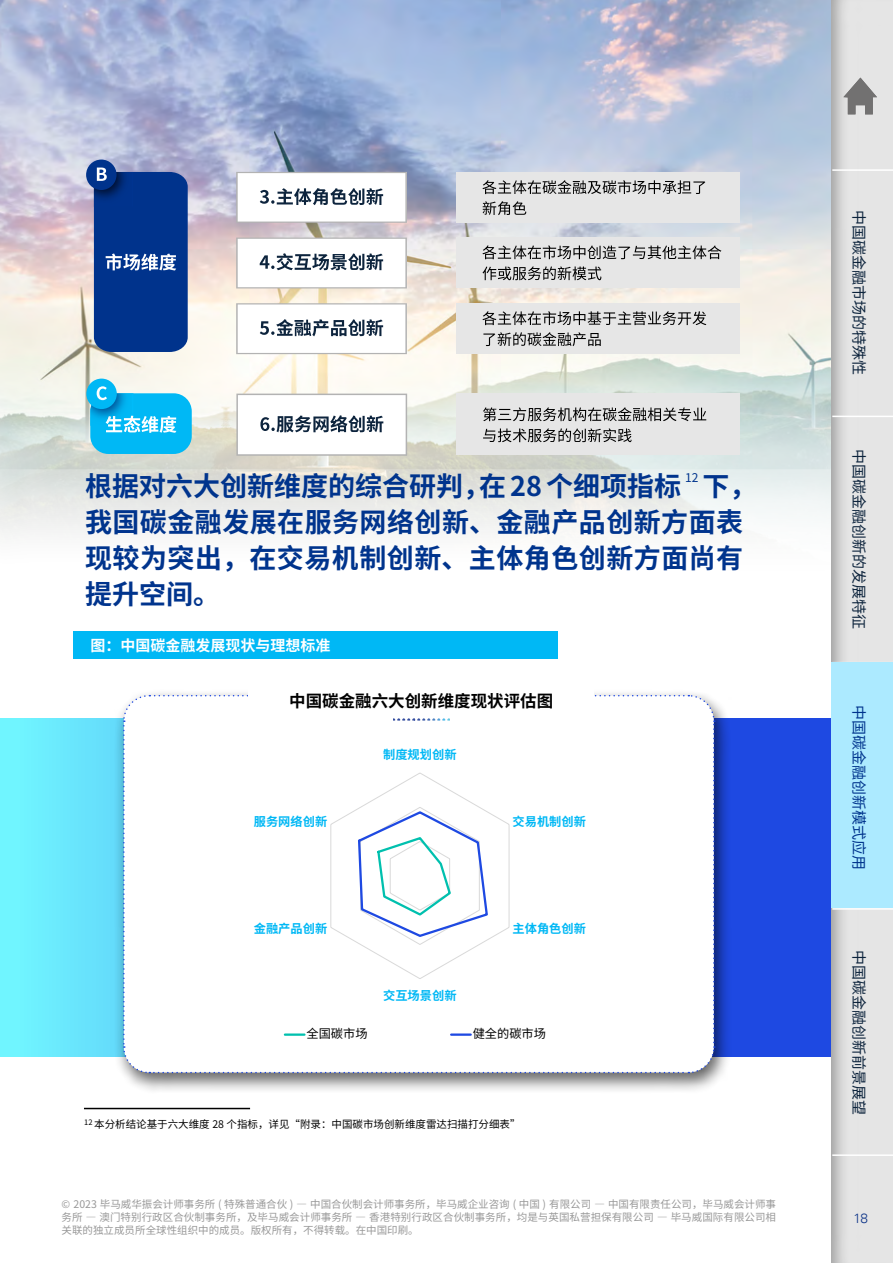
<style>
.page{position:relative;width:893px;height:1263px;background:#fff}
.page>*{position:absolute;margin:0;border:0;box-sizing:border-box;transform-origin:0 0}
.t1{font:700 27px/36px "Noto Sans CJ Ksc";letter-spacing:.015em;color:#00348d}
.t2{font:700 16.5px "Noto Sans CJ Ksc";color:#000}
.t3{font:15px "Noto Sans CJ Ksc";color:#0c233c}
.t4{font:700 15px "Noto Sans CJ Ksc";color:#fff}
.t5{font:15px "Noto Sans CJ Ksc";color:#00348d}
.t6{font:300 13.5px "Univers 45";color:#0c3388}
.t7{font:700 12.15px "Noto Sans CJ Ksc";color:#00b8f5}
.t8{font:12.15px "Noto Sans CJ Ksc";color:#000}
.t9{font:12px "Noto Sans CJ Ksc";color:#00348d}
.t10{font:10.5px/12.6px "Noto Sans CJ Ksc";color:#989898;text-align:justify}
.t11{font:10.5px "Noto Sans CJ Ksc";color:#000}
</style>
<div class="page">
<svg style="left:0;top:718px;width:818px;height:338px;background:#4ca9f2"></svg>
<div style="left:114px;top:690px;width:618px;height:404px;background:#000;opacity:.6"></div>
<img style="left:0;top:0;width:818px;height:535px">
<hr style="left:84px;top:1108px;width:166px;height:1px;background:#000">
<div style="left:73px;top:631px;width:485px;height:28px;background:#00b8f5"></div>
<div style="left:249px;top:684px;width:345px;height:34px;background:#fff"></div>
<svg style="left:122px;top:694px;width:593px;height:380px"></svg>
<div style="left:86px;top:160px;width:31px;height:30px;background:#00338c;border-radius:50%"></div>
<svg style="left:94px;top:168px;width:94px;height:184px;background:#0e3d91"></svg>
<svg style="left:236px;top:172px;width:171px;height:51px"></svg>
<svg style="left:236px;top:238px;width:171px;height:50px"></svg>
<svg style="left:236px;top:303px;width:171px;height:51px"></svg>
<div style="left:456px;top:172px;width:284px;height:50px;background:#e6e6e6"></div>
<svg style="left:482px;top:180px;width:223px;height:14px"></svg>
<svg style="left:483px;top:201px;width:43px;height:14px"></svg>
<div style="left:456px;top:238px;width:284px;height:50px;background:#e6e6e6"></div>
<svg style="left:482px;top:245px;width:239px;height:14px"></svg>
<svg style="left:483px;top:266px;width:118px;height:14px"></svg>
<div style="left:456px;top:303px;width:284px;height:51px;background:#e6e6e6"></div>
<svg style="left:482px;top:311px;width:224px;height:14px"></svg>
<svg style="left:483px;top:332px;width:118px;height:14px"></svg>
<div style="left:90px;top:393px;width:102px;height:61px;background:#00b8f5;border-radius:18px"></div>
<img style="left:90px;top:393px;width:43px;height:33px">
<svg style="left:106px;top:416px;width:70px;height:17px"></svg>
<div style="left:86px;top:379px;width:31px;height:30px;background:#00b8f5;border-radius:50%"></div>
<svg style="left:97px;top:386px;width:10px;height:14px"></svg>
<svg style="left:236px;top:394px;width:171px;height:62px"></svg>
<div style="left:456px;top:394px;width:284px;height:61px;background:#e6e6e6"></div>
<svg style="left:483px;top:407px;width:223px;height:14px"></svg>
<svg style="left:483px;top:428px;width:149px;height:14px"></svg>
<div style="left:818px;top:0;width:75px;height:1263px;background:#000;opacity:.35"></div>
<hr style="left:832px;top:169px;width:61px;height:2px;background:#fff">
<hr style="left:832px;top:416px;width:61px;height:1px;background:#fff">
<hr style="left:832px;top:908px;width:61px;height:2px;background:#fff">
<hr style="left:832px;top:1154px;width:61px;height:2px;background:#fff">
<div style="left:831px;top:662px;width:62px;height:246px;background:#aceaff"></div>
<svg style="left:843px;top:78px;width:34px;height:36px"></svg>
<h1 class="t1" style="left:85px;top:469px;width:598px">根据对六大创新维度的综合研判，在 28 个细项指标</h1>
<p class="t9" style="left:685px;top:470px;width:15px">12</p>
<h1 class="t1" style="left:85px;top:469px;width:673px;text-indent:617px">下，我国碳金融发展在服务网络创新、金融产品创新方面表现较为突出，在交易机制创新、主体角色创新方面尚有提升空间。</h1>
<h3 class="t4" style="left:90px;top:637px;width:242px">图：中国碳金融发展现状与理想标准</h3>
<h2 class="t2" style="left:289px;top:692px;width:265px">中国碳金融六大创新维度现状评估图</h2>
<p class="t7" style="left:254px;top:815px;width:75px">服务网络创新</p>
<p class="t7" style="left:254px;top:922px;width:75px">金融产品创新</p>
<p class="t7" style="left:383px;top:748px;width:75px">制度规划创新</p>
<p class="t7" style="left:383px;top:988px;width:75px">交互场景创新</p>
<p class="t7" style="left:513px;top:815px;width:75px">交易机制创新</p>
<p class="t7" style="left:513px;top:922px;width:75px">主体角色创新</p>
<p class="t8" style="left:306px;top:1027px;width:63px">全国碳市场</p>
<p class="t8" style="left:473px;top:1027px;width:75px">健全的碳市场</p>
<p class="t11" style="left:84px;top:1118px;width:438px"><sup>12</sup> 本分析结论基于六大维度 28 个指标，详见“附录：中国碳市场创新维度雷达扫描打分细表”</p>
<p class="t10" style="left:62px;top:1198px;width:716px">© 2023 毕马威华振会计师事务所 ( 特殊普通合伙 ) — 中国合伙制会计师事务所，毕马威企业咨询 ( 中国 ) 有限公司 — 中国有限责任公司，毕马威会计师事务所 — 澳门特别行政区合伙制事务所，及毕马威会计师事务所 — 香港特别行政区合伙制事务所，均是与英国私营担保有限公司 — 毕马威国际有限公司相关联的独立成员所全球性组织中的成员。版权所有，不得转载。在中国印刷。</p>
<h3 class="t3" style="left:868px;top:210px;width:166px;rotate:90deg">中国碳金融市场的特殊性</h3>
<h3 class="t3" style="left:868px;top:449px;width:182px;rotate:90deg">中国碳金融创新的发展特征</h3>
<h3 class="t5" style="left:868px;top:705px;width:166px;rotate:90deg">中国碳金融创新模式应用</h3>
<h3 class="t3" style="left:868px;top:949px;width:166px;rotate:90deg">中国碳金融创新前景展望</h3>
<p class="t6" style="left:853px;top:1210px;width:16px">18</p>
</div>
